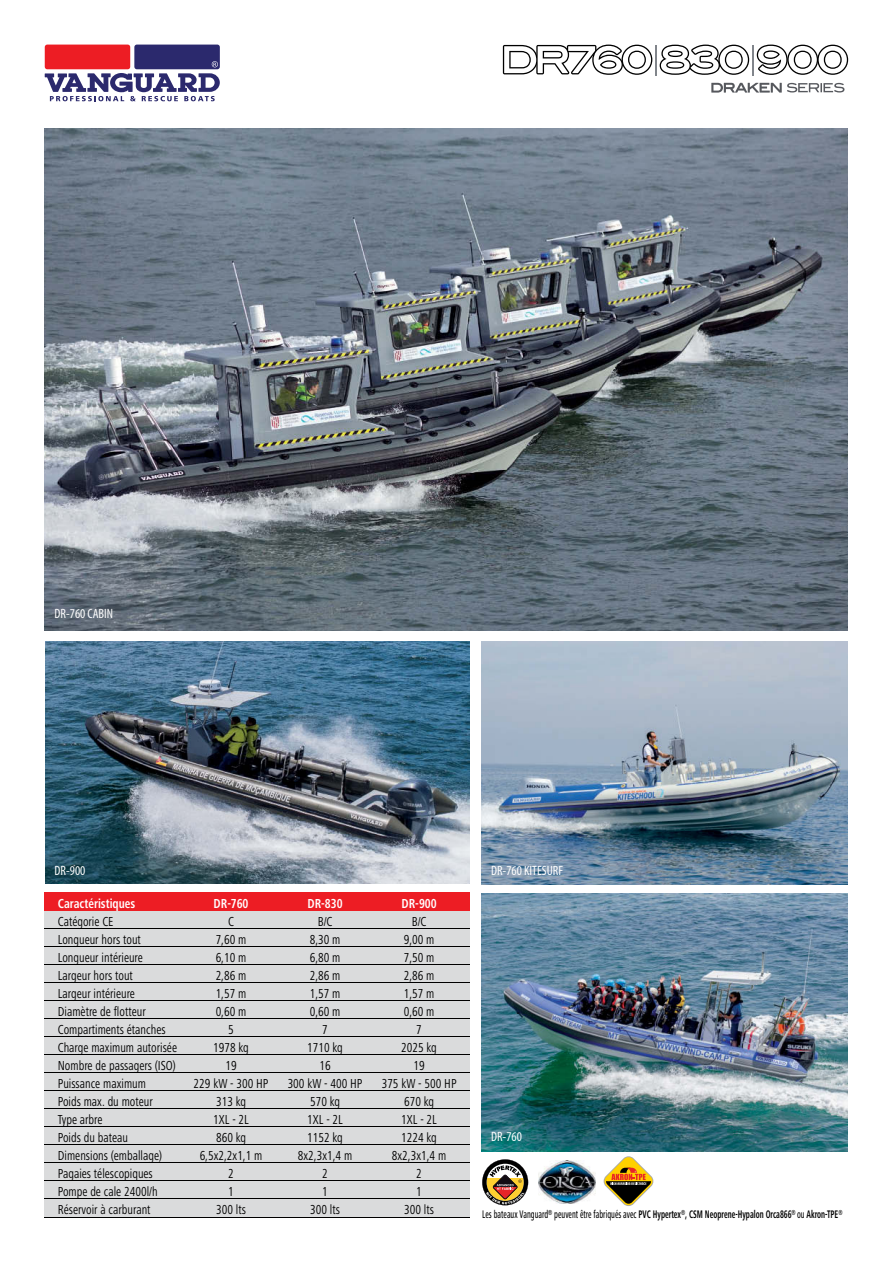
<style>
.page{position:relative;width:893px;height:1263px;background:#fff}
.page>*{position:absolute;margin:0;border:0;box-sizing:border-box;transform-origin:0 0}
.t1{font:condensed 13.5px/18px "Frutiger Next LT";color:#000;text-align:center;scale:.9 1}
.t2{font:condensed 13.5px "Myriad Pro";color:#fff}
.t3{font:700 condensed 13.5px "Frutiger Next LT";color:#fff;scale:.9 1}
.t4{font:700 condensed 11.4px "Frutiger Next LT";color:#000;scale:.7 1}
.s1{font-weight:500}
</style>
<div class="page">
<img style="left:481px;top:642px;width:366px;height:242px">
<div style="left:45px;top:912px;width:425px;height:306px;background:#dadbdc"></div>
<div style="left:45px;top:892px;width:425px;height:19px;background:#ed1d24"></div>
<hr style="left:45px;top:928px;width:425px;height:1px;background:#000">
<hr style="left:45px;top:946px;width:425px;height:1px;background:#000">
<hr style="left:45px;top:964px;width:425px;height:1px;background:#000">
<hr style="left:45px;top:1217px;width:425px;height:1px;background:#000">
<hr style="left:45px;top:982px;width:425px;height:1px;background:#000">
<hr style="left:45px;top:1000px;width:425px;height:1px;background:#000">
<hr style="left:45px;top:1018px;width:425px;height:1px;background:#000">
<hr style="left:45px;top:1036px;width:425px;height:1px;background:#000">
<hr style="left:45px;top:1054px;width:425px;height:1px;background:#000">
<hr style="left:45px;top:1072px;width:425px;height:1px;background:#000">
<hr style="left:45px;top:1090px;width:425px;height:1px;background:#000">
<hr style="left:45px;top:1108px;width:425px;height:1px;background:#000">
<hr style="left:45px;top:1126px;width:425px;height:1px;background:#000">
<hr style="left:45px;top:1144px;width:425px;height:1px;background:#000">
<hr style="left:45px;top:1162px;width:425px;height:1px;background:#000">
<hr style="left:45px;top:1180px;width:425px;height:1px;background:#000">
<hr style="left:45px;top:1198px;width:425px;height:1px;background:#000">
<svg style="left:711px;top:83px;width:133px;height:10px"></svg>
<hr style="left:655px;top:45px;width:2px;height:30px;background:#81858b">
<hr style="left:752px;top:45px;width:2px;height:30px;background:#81858b">
<svg style="left:503px;top:45px;width:149px;height:30px"></svg>
<svg style="left:660px;top:45px;width:89px;height:30px"></svg>
<svg style="left:757px;top:45px;width:91px;height:30px"></svg>
<svg style="left:45px;top:73px;width:175px;height:28px"></svg>
<div style="left:45px;top:45px;width:85px;height:24px;background:#ed1d24;border-radius:3px"></div>
<div style="left:134px;top:45px;width:86px;height:24px;background:#2b296d;border-radius:3px"></div>
<svg style="left:212px;top:61px;width:6px;height:6px"></svg>
<img style="left:45px;top:642px;width:425px;height:242px">
<svg style="left:482px;top:1159px;width:46px;height:46px"></svg>
<img style="left:538px;top:1161px;width:57px;height:43px">
<svg style="left:604px;top:1156px;width:50px;height:50px"></svg>
<img style="left:45px;top:129px;width:802px;height:501px">
<img style="left:481px;top:894px;width:366px;height:257px">
<p class="t2" style="left:55px;top:605px;width:60px">DR-760 CABIN</p>
<p class="t2" style="left:55px;top:862px;width:32px">DR-900</p>
<p class="t2" style="left:491px;top:862px;width:73px">DR-760 KITESURF</p>
<p class="t3" style="left:58px;top:896px;width:88px">Caractéristiques</p>
<p class="t1" style="left:58px;top:912px;width:134px;text-align:left">Catégorie CE<br>Longueur hors tout<br>Longueur intérieure<br>Largeur hors tout<br>Largeur intérieure<br>Diamètre de flotteur<br>Compartiments étanches<br>Charge maximum autorisée<br>Nombre de passagers (ISO)<br>Puissance maximum<br>Poids max. du moteur<br>Type arbre<br>Poids du bateau<br>Dimensions (emballage)<br>Pagaies télescopiques<br>Pompe de cale 2400l/h<br>Réservoir à carburant</p>
<p class="t3" style="left:214px;top:896px;width:40px">DR-760</p>
<p class="t1" style="left:194px;top:912px;width:85px">C<br>7,60 m<br>6,10 m<br>2,86 m<br>1,57 m<br>0,60 m<br>5<br>1978 kg<br>19<br>229 kW - 300 HP<br>313 kg<br>1XL - 2L<br>860 kg<br>6,5x2,2x1,1 m<br>2<br>1<br>300 lts</p>
<p class="t3" style="left:307px;top:896px;width:41px">DR-830</p>
<p class="t1" style="left:288px;top:912px;width:85px">B/C<br>8,30 m<br>6,80 m<br>2,86 m<br>1,57 m<br>0,60 m<br>7<br>1710 kg<br>16<br>300 kW - 400 HP<br>570 kg<br>1XL - 2L<br>1152 kg<br>8x2,3x1,4 m<br>2<br>1<br>300 lts</p>
<p class="t3" style="left:401px;top:896px;width:41px">DR-900</p>
<p class="t1" style="left:382px;top:912px;width:85px">B/C<br>9,00 m<br>7,50 m<br>2,86 m<br>1,57 m<br>0,60 m<br>7<br>2025 kg<br>19<br>375 kW - 500 HP<br>670 kg<br>1XL - 2L<br>1224 kg<br>8x2,3x1,4 m<br>2<br>1<br>300 lts</p>
<p class="t2" style="left:491px;top:1128px;width:32px">DR-760</p>
<p class="t4" style="left:482px;top:1207px;width:516px"><span class="s1">Les bateaux Vanguard</span><sup>®</sup> <span class="s1">peuvent être fabriqués avec</span> PVC Hypertex<sup>®</sup>, CSM Neoprene-Hypalon Orca866<sup>®</sup> <span class="s1">ou</span> Akron-TPE<sup>®</sup></p>
</div>
